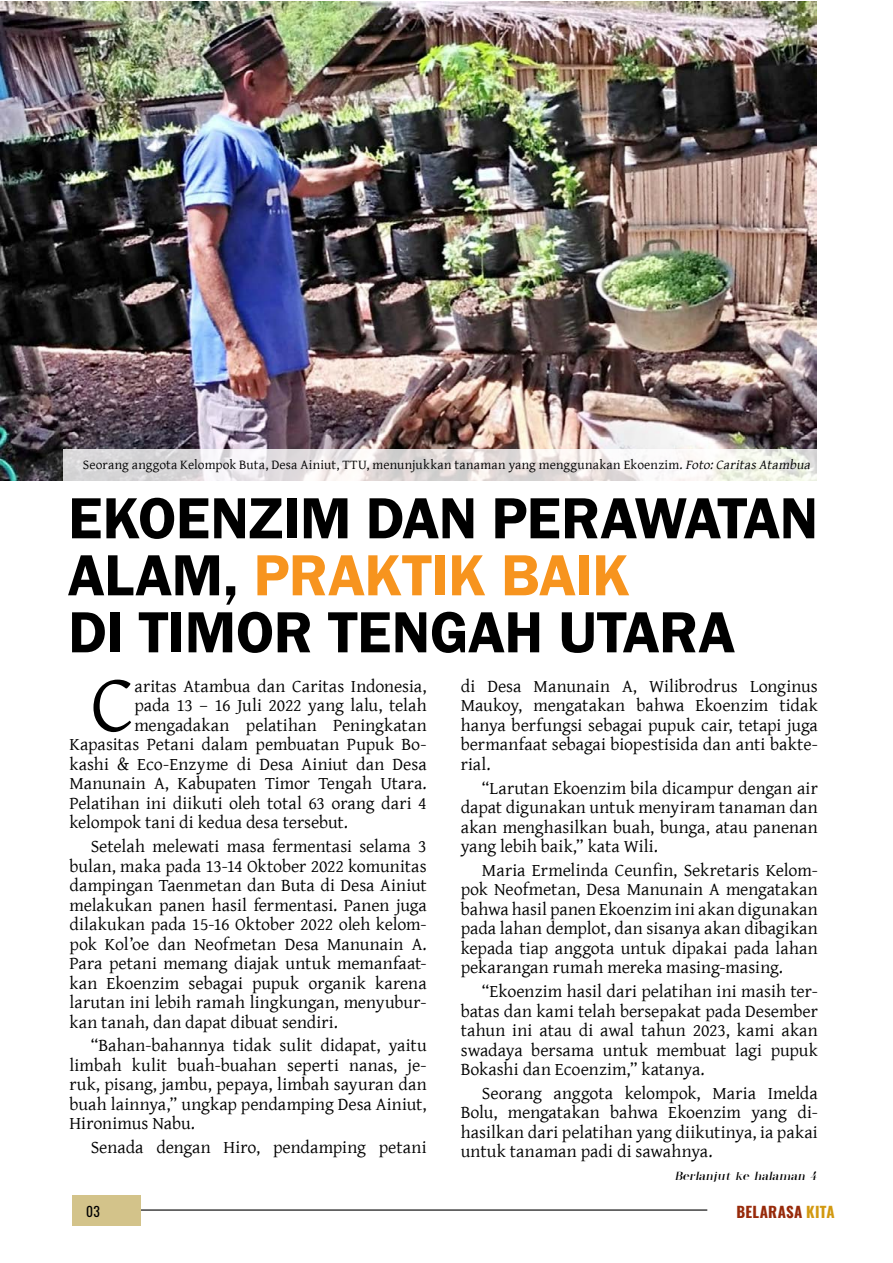
<style>
.page{position:relative;width:893px;height:1263px;background:#fff}
.page>*{position:absolute;margin:0;border:0;box-sizing:border-box;transform-origin:0 0}
.t1{font:81.45px "Gentium Basic";color:#000}
.t2{font:600 60px/57px "Franklin Gothic";letter-spacing:-.01em;color:#000}
.t3{font:18px/19.5px "Gentium Basic";color:#000;text-align:justify}
.t4{font:700 15px "Oswald";letter-spacing:.02em;color:#972a0a}
.t5{font:13.5px "Gentium Basic";letter-spacing:.01em;color:#000}
.t6{font:13.5px "Oswald";color:#000}
.t7{font:italic 10.5px "Red Velvet";color:#000}
.s1{font-style:italic}
.s2{color:#f7941e}
.s3{color:#d29911}
</style>
<div class="page">
<img style="left:0;top:2px;width:816px;height:478px">
<svg style="left:63px;top:450px;width:754px;height:31px"></svg>
<hr style="left:72px;top:1209px;width:635px;height:1px;background:#000">
<div style="left:72px;top:1195px;width:68px;height:30px;background:#d3c38a"></div>
<p class="t5" style="left:83px;top:455px;width:732px">Seorang anggota Kelompok Buta, Desa Ainiut, TTU, menunjukkan tanaman yang menggunakan Ekoenzim. <span class="s1">Foto:CaritasAtambua</span></p>
<h2 class="t2" style="left:68px;top:490px;width:752px">EKOENZIM DAN PERAWATAN<br>ALAM, <span class="s2">PRAKTIK BAIK<br></span>DI TIMOR TENGAH UTARA</h2>
<h1 class="t1" style="left:91px;top:645px;width:45px">C</h1>
<p class="t3" style="left:134px;top:676px;width:294px">aritas Atambua dan Caritas Indonesia,</p>
<p class="t3" style="left:134px;top:695px;width:294px">pada 13 – 16 Juli 2022 yang lalu, telah</p>
<p class="t3" style="left:134px;top:715px;width:294px">mengadakan pelatihan Peningkatan</p>
<p class="t3" style="left:69px;top:734px;width:359px">Kapasitas Petani dalam pembuatan Pupuk Bo-</p>
<p class="t3" style="left:69px;top:754px;width:359px">kashi &amp; Eco-Enzyme di Desa Ainiut dan Desa</p>
<p class="t3" style="left:69px;top:773px;width:359px">Manunain A, Kabupaten Timor Tengah Utara.</p>
<p class="t3" style="left:69px;top:793px;width:359px">Pelatihan ini diikuti oleh total 63 orang dari 4</p>
<p class="t3" style="left:69px;top:812px;width:280px">kelompok tani di kedua desa tersebut.</p>
<p class="t3" style="left:69px;top:836px;width:359px;text-indent:21px">Setelah melewati masa fermentasi selama 3 bulan, maka pada 13-14 Oktober 2022 komunitas dampingan Taenmetan dan Buta di Desa Ainiut melakukan panen hasil fermentasi. Panen juga dilakukan pada 15-16 Oktober 2022 oleh kelom&shy;pok Kol’oe dan Neofmetan Desa Manunain A.<br>Para petani memang diajak untuk memanfaat&shy;kan Ekoenzim sebagai pupuk organik karena larutan ini lebih ramah lingkungan, menyubur&shy;kan tanah, dan dapat dibuat sendiri.</p>
<p class="t3" style="left:69px;top:1035px;width:359px;text-indent:21px">“Bahan-bahannya tidak sulit didapat, yaitu limbah kulit buah-buahan seperti nanas, je&shy;ruk, pisang, jambu, pepaya, limbah sayuran dan buah lainnya,” ungkap pendamping Desa Ainiut, Hironimus Nabu.</p>
<p class="t3" style="left:91px;top:1137px;width:337px">Senada dengan Hiro, pendamping petani</p>
<p class="t6" style="left:86px;top:1199px;width:15px">03</p>
<p class="t3" style="left:461px;top:676px;width:359px">di Desa Manunain A, Wilibrodrus Longinus Maukoy, mengatakan bahwa Ekoenzim tidak hanya berfungsi sebagai pupuk cair, tetapi juga bermanfaat sebagai biopestisida dan anti bakte&shy;rial.</p>
<p class="t3" style="left:461px;top:777px;width:359px;text-indent:21px">“Larutan Ekoenzim bila dicampur dengan air dapat digunakan untuk menyiram tanaman dan akan menghasilkan buah, bunga, atau panenan yang lebih baik,” kata Wili.</p>
<p class="t3" style="left:461px;top:860px;width:359px;text-indent:21px">Maria Ermelinda Ceunfin, Sekretaris Kelom&shy;pok Neofmetan, Desa Manunain A mengatakan bahwa hasil panen Ekoenzim ini akan digunakan pada lahan demplot, dan sisanya akan dibagikan kepada tiap anggota untuk dipakai pada lahan pekarangan rumah mereka masing-masing.</p>
<p class="t3" style="left:461px;top:981px;width:359px;text-indent:21px">“Ekoenzim hasil dari pelatihan ini masih ter&shy;batas dan kami telah bersepakat pada Desember tahun ini atau di awal tahun 2023, kami akan swadaya bersama untuk membuat lagi pupuk Bokashi dan Ecoenzim,” katanya.</p>
<p class="t3" style="left:461px;top:1083px;width:359px;text-indent:21px">Seorang anggota kelompok, Maria Imelda Bolu, mengatakan bahwa Ekoenzim yang di&shy;hasilkan dari pelatihan yang diikutinya, ia pakai untuk tanaman padi di sawahnya.</p>
<p class="t7" style="left:675px;top:1169px;width:146px">Berlanjut ke halaman 4</p>
<p class="t4" style="left:737px;top:1199px;width:100px">BELARASA <span class="s3">KITA</span></p>
</div>
